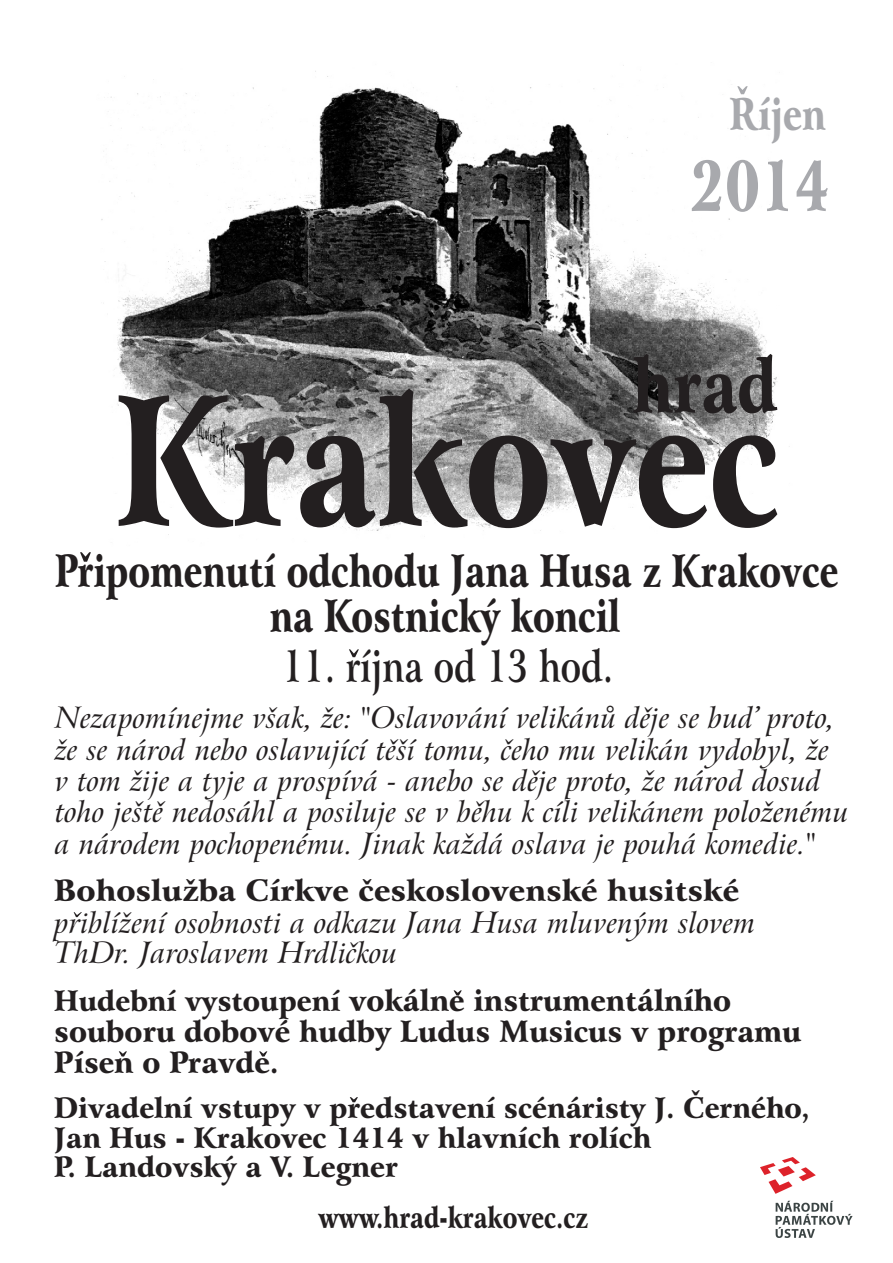
<style>
.page{position:relative;width:893px;height:1263px;background:#fff}
.page>*{position:absolute;margin:0;border:0;box-sizing:border-box;transform-origin:0 0}
.t1{font:900 179.1px "Arrus BT";color:#231f20;scale:.73 1}
.t2{font:900 76.8px "Arrus BT";color:#231f20;scale:.75 1}
.t3{font:900 70.35px "Arrus BT";color:#a8a9ad;scale:.75 1}
.t4{font:900 45px/45.8px "Arrus BT";color:#231f20;text-align:center;scale:.73 1}
.t5{font:700 44.85px "Arrus BT";color:#231f20;scale:.75 1}
.t6{font:900 44.25px "Arrus BT";color:#a8a9ad;scale:.75 1}
.t7{font:italic 29.55px/31.3px "Arrus L2";color:#231f20}
.t8{font:900 29.55px/30.8px "Arrus BT";color:#231f20;scale:.92 1}
.t9{font:italic 29.55px/30.2px "Arrus BT";color:#231f20}
.t10{font:900 29.55px "Arrus BT";color:#231f20}
.t11{font:900 29.55px "Arrus BT";color:#231f20;scale:.75 1}
.t12{font:900 28.5px/29.5px "Arrus BT";color:#231f20;scale:.92 1}
.s1{font-size:28.5px}
</style>
<div class="page">
<img style="left:101px;top:65px;width:689px;height:470px">
<img style="left:760px;top:1157px;width:93px;height:81px">
<svg style="left:349px;top:649px;width:10px;height:8px"></svg>
<svg style="left:74px;top:912px;width:8px;height:5px"></svg>
<svg style="left:454px;top:990px;width:8px;height:5px"></svg>
<svg style="left:259px;top:1051px;width:8px;height:5px"></svg>
<svg style="left:350px;top:1097px;width:8px;height:5px"></svg>
<svg style="left:119px;top:1051px;width:8px;height:5px"></svg>
<svg style="left:737px;top:86px;width:11px;height:8px"></svg>
<svg style="left:80px;top:552px;width:11px;height:10px"></svg>
<h3 class="t6" style="left:730px;top:96px;width:129px">Ríjen</h3>
<h3 class="t3" style="left:690px;top:158px;width:187px">2014</h3>
<h2 class="t2" style="left:632px;top:354px;width:195px">hrad</h2>
<h1 class="t1" style="left:116px;top:390px;width:910px">Krakovec</h1>
<h3 class="t4" style="left:55px;top:552px;width:1074px">Pripomenutí odchodu Jana Husa z Krakovce na Kostnický koncil</h3>
<h3 class="t5" style="left:283px;top:648px;width:443px">11. ríjna od 13 hod.</h3>
<p class="t7" style="left:55px;top:705px;width:795px">Nezapomínejme však, že: "Oslavování velikánù dìje se buï proto, že se národ nebo oslavující tìší tomu, èeho mu velikán vydobyl, že v tom žije a tyje a prospívá - anebo se dìje proto, že národ dosud toho ještì nedosáhl a posiluje se v bìhu k cíli velikánem položenému a národem pochopenému. Jinak každá oslava je pouhá komedie."</p>
<p class="t10" style="left:54px;top:878px;width:686px">Bohoslužba Církve èeskoslovenské husitské</p>
<p class="t9" style="left:54px;top:910px;width:703px">priblížení osobnosti a odkazu Jana Husa mluveným slovem<br>ThDr. Jaroslavem Hrdlièkou</p>
<p class="t8" style="left:54px;top:988px;width:814px"><span class="s1">Hudební vystoupení</span> vokálne instrumentálního souboru dobové hudby Ludus Musicus v programu<br>Písen o Pravde.</p>
<p class="t12" style="left:54px;top:1096px;width:822px">Divadelní vstupy v predstavení scénáristy J. Èerného,<br>Jan Hus - Krakovec 1414 v hlavních rolích<br>P. Landovský a V. Legner</p>
<p class="t11" style="left:318px;top:1205px;width:361px">www.hrad-krakovec.cz</p>
</div>
